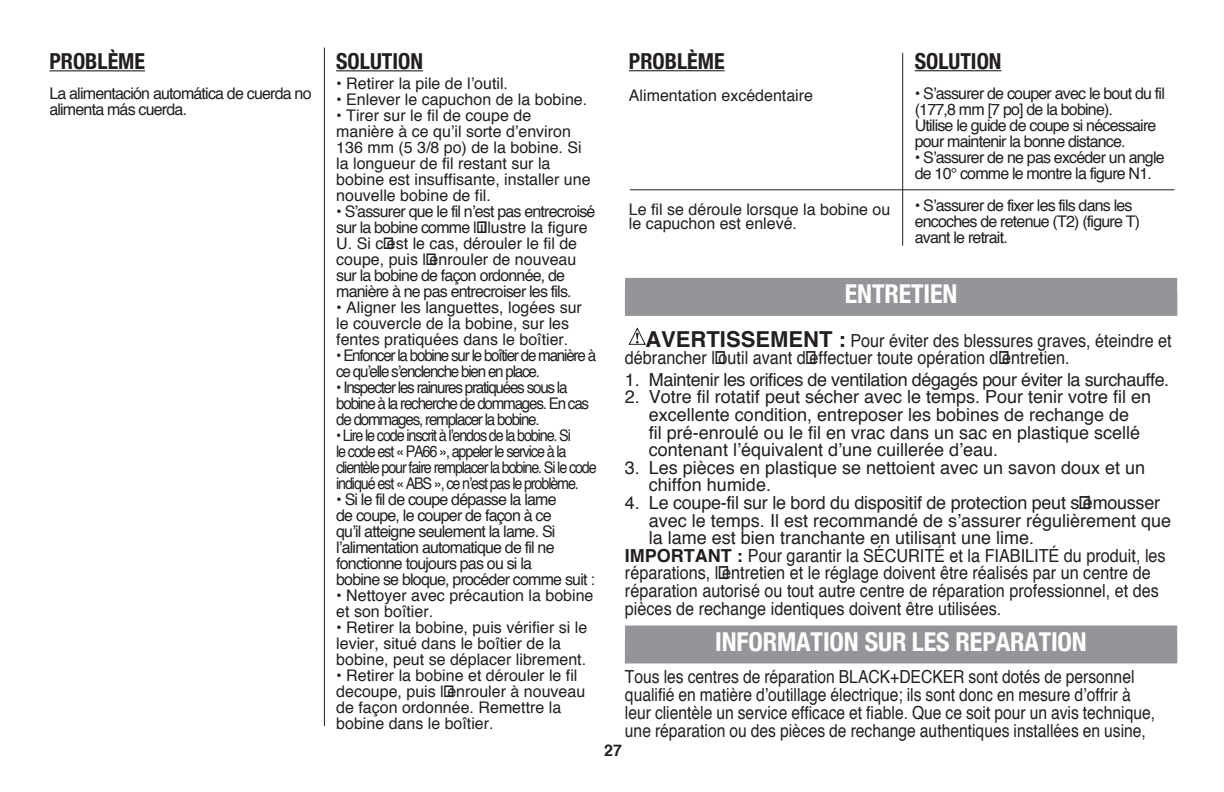
<style>
.page{position:relative;width:1224px;height:792px;background:#fff}
.page>*{position:absolute;margin:0;border:0;box-sizing:border-box;transform-origin:0 0}
.t1{font:700 condensed 26px "Helvetica Neue";letter-spacing:-.005em;color:#fff}
.t2{font:700 condensed 22px "Helvetica Neue";color:#231f20}
.t3{font:18px/17.6px "Helvetica";color:#231f20}
.t4{font:18px/17.6px "Helvetica";color:#231f20;scale:.9 1}
.t5{font:18px/18px "Helvetica";color:#231f20;scale:.87 1}
.t6{font:18px "Helvetica";letter-spacing:-.025em;color:#231f20}
.t7{font:16px/16px "Helvetica";letter-spacing:-.05em;color:#231f20}
.t8{font:16px/16px "Helvetica";color:#231f20}
.t9{font:16px/16px "Helvetica";letter-spacing:-.08em;color:#231f20;scale:.95 1}
.t10{font:16px/16px "Helvetica";letter-spacing:-.08em;color:#231f20;scale:.9 1}
.t11{font:700 16px "Helvetica";color:#231f20}
.s1{font-weight:700;font-size:22px}
.s2{font-weight:700}
</style>
<div class="page">
<div style="left:625px;top:278px;width:552px;height:38px;background:#939598"></div>
<div style="left:625px;top:626px;width:552px;height:38px;background:#939598"></div>
<svg style="left:628px;top:327px;width:17px;height:18px"></svg>
<hr style="left:49px;top:70px;width:96px;height:1px;background:#231f20">
<hr style="left:336px;top:70px;width:87px;height:1px;background:#231f20">
<hr style="left:629px;top:70px;width:96px;height:1px;background:#231f20">
<hr style="left:915px;top:70px;width:87px;height:1px;background:#231f20">
<hr style="left:630px;top:189px;width:544px;height:1px;background:#231f20">
<hr style="left:324px;top:48px;width:1px;height:678px;background:#231f20">
<hr style="left:902px;top:53px;width:1px;height:193px;background:#231f20">
<h2 class="t2" style="left:49px;top:48px;width:96px">PROBLÈME</h2>
<p class="t7" style="left:49px;top:86px;width:264px">La alimentación automática de cuerda no alimenta más cuerda.</p>
<h2 class="t2" style="left:336px;top:48px;width:46px">SOLUTION</h2>
<p class="t8" style="left:336px;top:76px;width:173px">• Retirer la pile de l’outil.</p>
<p class="t8" style="left:336px;top:92px;width:253px">• Enlever le capuchon de la bobine.</p>
<p class="t8" style="left:336px;top:108px;width:256px">• Tirer sur le fil de coupe de manière à ce qu’il sorte d’environ<br>136 mm (5 3/8 po) de la bobine. Si la longueur de fil restant sur la bobine est insuffisante, installer une nouvelle bobine de fil.</p>
<p class="t7" style="left:336px;top:204px;width:261px">• S’assurer que le fil n’est pas entrecroisé sur la bobine comme l’illustre la figure U. Si c’est le cas, dérouler le fil de coupe, puis l’enrouler de nouveau sur la bobine de façon ordonnée, de manière à ne pas -entrecroiser les fils.</p>
<p class="t8" style="left:336px;top:300px;width:247px">• Aligner les languettes, logées sur le couvercle de la bobine, sur les fentes pratiquées dans le boîtier.</p>
<p class="t9" style="left:336px;top:348px;width:275px">• Enfoncer la bobine sur le boîtier de manière à ce qu’elle s’enclenche bien en place.</p>
<p class="t9" style="left:336px;top:380px;width:268px">• Inspecter les rainures pratiquées sous la bobine à la recherche de dommages. En cas de dommages, remplacer la bobine.</p>
<p class="t10" style="left:336px;top:428px;width:291px">• Lire le code inscrit à l’endos de la bobine. Si<br>le code est « PA66 », appeler le service à la clientèle pour faire remplacer la bobine. Si le code indiqué est « ABS », ce n’est pas le problème.</p>
<p class="t7" style="left:336px;top:492px;width:260px">• Si le fil de coupe dépasse la lame<br>de coupe, le couper de façon à ce<br>qu’il atteigne seulement la lame. Si l’alimentation automatique de fil ne fonctionne toujours pas ou si la<br>bobine se bloque, procéder comme suit :</p>
<p class="t8" style="left:336px;top:588px;width:259px">• Nettoyer avec précaution la bobine et son boîtier.</p>
<p class="t8" style="left:336px;top:620px;width:253px">• Retirer la bobine, puis vérifier si le levier, situé dans le boîtier de la bobine, peut se déplacer librement.</p>
<p class="t8" style="left:336px;top:668px;width:251px">• Retirer la bobine et dérouler le fil decoupe, puis l’enrouler à nouveau de façon ordonnée. Remettre la bobine dans le boîtier.</p>
<h2 class="t2" style="left:629px;top:47px;width:96px">PROBLÈME</h2>
<p class="t8" style="left:629px;top:87px;width:186px">Alimentation excédentaire</p>
<p class="t8" style="left:629px;top:202px;width:263px;line-height:14px">Le fil se déroule lorsque la bobine ou le capuchon est enlevé.</p>
<h2 class="t2" style="left:915px;top:47px;width:46px">SOLUTION</h2>
<p class="t7" style="left:915px;top:85px;width:252px">• S’assurer de couper avec le bout du fil (177,8 mm [7 po] de la bobine).<br>Utilise le guide de coupe si nécessaire pour maintenir la bonne distance.</p>
<p class="t7" style="left:915px;top:149px;width:251px">• S’assurer de ne pas excéder un angle de 10° comme le montre la figure N1.</p>
<p class="t7" style="left:915px;top:197px;width:227px">• S’assurer de fixer les fils dans les encoches de retenue (T2) (figure T) avant le retrait.</p>
<h1 class="t1" style="left:845px;top:278px;width:14px">ENTRETIEN</h1>
<p class="t4" style="left:625px;top:332px;width:609px;text-indent:20px"><span class="s1">AVERTISSEMENT :</span> Pour éviter des blessures graves, éteindre et débrancher l’outil avant d’effectuer toute opération d’entretien.</p>
<p class="t6" style="left:625px;top:366px;width:546px">1. Maintenir les orifices de ventilation dégagés pour éviter la surchauffe.</p>
<p class="t3" style="left:649px;top:389px;width:504px;text-indent:-24px">2. Votre fil rotatif peut sécher avec le temps. Pour tenir votre fil en excellente condition, entreposer les bobines de rechange de<br>fil pré-enroulé ou le fil en vrac dans un sac en plastique scellé contenant l’équivalent d’une cuillerée d’eau.</p>
<p class="t3" style="left:649px;top:459px;width:498px;text-indent:-24px">3. Les pièces en plastique se nettoient avec un savon doux et un chiffon humide.</p>
<p class="t3" style="left:625px;top:494px;width:537px">4. Le coupe-fil sur le bord du dispositif de protection peut s’émousser</p>
<p class="t3" style="left:649px;top:512px;width:524px">avec le temps. Il est recommandé de s’assurer régulièrement que</p>
<p class="t3" style="left:649px;top:530px;width:387px">la lame est bien tranchante en utilisant une lime.</p>
<p class="t4" style="left:625px;top:547px;width:602px"><span class="s2">IMPORTANT :</span> Pour garantir la SÉCURITÉ et la FIABILITÉ du produit, les</p>
<p class="t4" style="left:625px;top:565px;width:586px">réparations, l’entretien et le réglage doivent être réalisés par un centre de</p>
<p class="t4" style="left:625px;top:582px;width:595px">réparation autorisé ou tout autre centre de réparation professionnel, et des</p>
<p class="t4" style="left:625px;top:600px;width:420px">pièces de rechange identiques doivent être utilisées.</p>
<h1 class="t1" style="left:715px;top:626px;width:14px">INFOR</h1>
<h1 class="t1" style="left:777px;top:626px;width:31px">MATION</h1>
<h1 class="t1" style="left:865px;top:626px;width:145px">SUR LES REPARATION</h1>
<p class="t5" style="left:625px;top:668px;width:611px">Tous les centres de réparation BLACK+DECKER sont dotés de personnel qualifié en matière d’outillage électrique; ils sont donc en mesure d’offrir à leur clientèle un service efficace et fiable. Que ce soit pour un avis technique, une réparation ou des pièces de rechange authentiques installées en usine,</p>
<p class="t11" style="left:604px;top:737px;width:19px">27</p>
</div>
